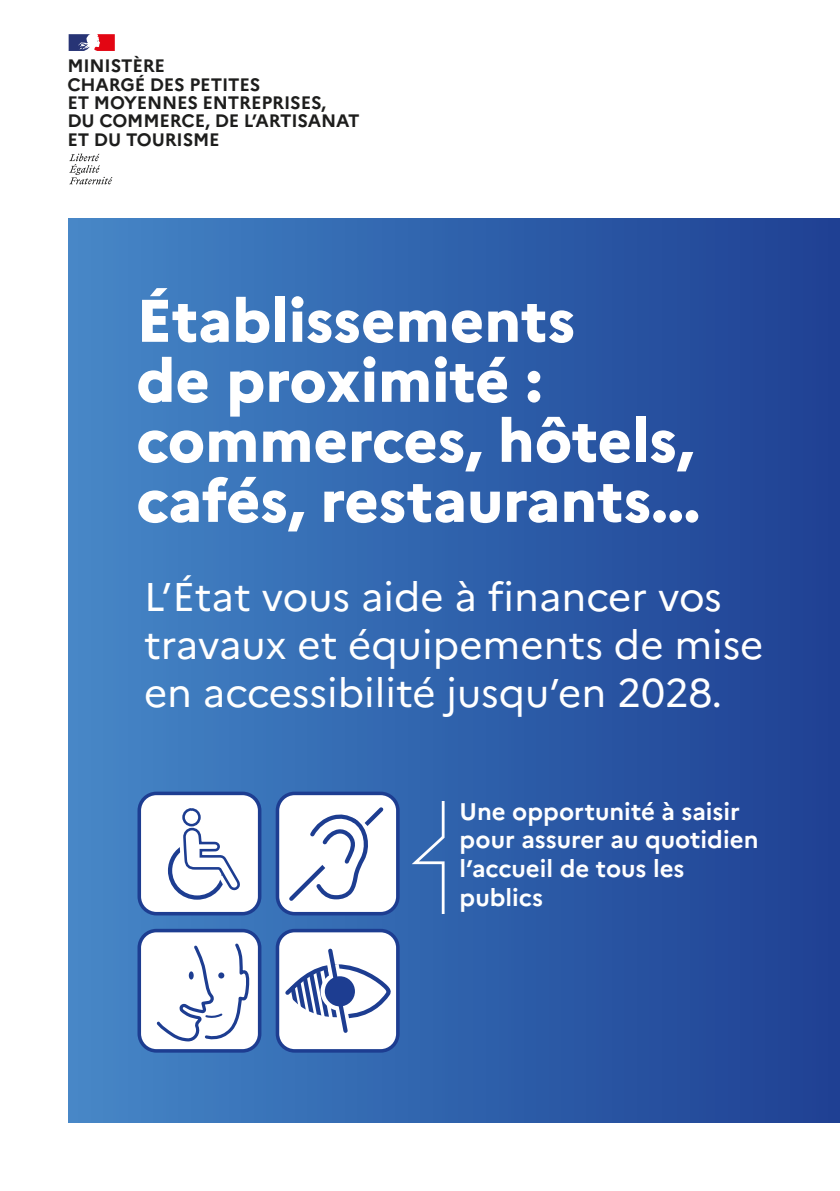
<style>
.page{position:relative;width:840px;height:1191px;background:#fff}
.page>*{position:absolute;margin:0;border:0;box-sizing:border-box;transform-origin:0 0}
.t1{font:800 60px/60px "Marianne";color:#fff}
.t2{font:40px/48px "Marianne";color:#fff}
.t3{font:700 24px/28.8px "Marianne";color:#fff}
.t4{font:700 18px/18.4px "Marianne";letter-spacing:-.01em;color:#1d1d1c}
</style>
<div class="page">
<div style="left:68px;top:218px;width:771px;height:905px;background:linear-gradient(to right,#4587c7,#1d3f92)"></div>
<svg style="left:69px;top:154px;width:43px;height:30px"></svg>
<svg style="left:69px;top:34px;width:46px;height:17px"></svg>
<svg style="left:411px;top:801px;width:33px;height:112px;background:#4574b6"></svg>
<div style="left:139px;top:793px;width:120px;height:120px;background:#fff;border-radius:17px"></div>
<div style="left:137px;top:791px;width:124px;height:124px;border:4px solid #1d3d91;border-radius:17px"></div>
<div style="left:182px;top:808px;width:19px;height:18px;border:3px solid #1d3d91;border-radius:50%"></div>
<svg style="left:167px;top:827px;width:73px;height:73px"></svg>
<div style="left:277px;top:793px;width:120px;height:120px;background:#fff;border-radius:17px"></div>
<div style="left:275px;top:791px;width:124px;height:124px;border:4px solid #1d3d91;border-radius:17px"></div>
<svg style="left:289px;top:807px;width:95px;height:94px"></svg>
<div style="left:277px;top:930px;width:120px;height:120px;background:#fff;border-radius:17px"></div>
<div style="left:275px;top:928px;width:124px;height:124px;border:4px solid #1d3d91;border-radius:17px"></div>
<div style="left:139px;top:930px;width:120px;height:120px;background:#fff;border-radius:17px"></div>
<div style="left:137px;top:928px;width:124px;height:124px;border:4px solid #1d3d91;border-radius:17px"></div>
<svg style="left:285px;top:948px;width:106px;height:85px"></svg>
<svg style="left:156px;top:943px;width:93px;height:99px"></svg>
<p class="t4" style="left:67px;top:57px;width:294px">MINISTÈRE<br>CHARGÉ DES PETITES<br>ET MOYENNES ENTREPRISES,<br>DU COMMERCE, DE L’ARTISANAT<br>ET DU TOURISME</p>
<h1 class="t1" style="left:136px;top:290px;width:565px">Établissements<br>de proximité : commerces, hôtels, cafés, restaurants...</h1>
<h2 class="t2" style="left:144px;top:573px;width:620px">L’État vous aide à financer vos travaux et équipements de mise en accessibilité jusqu’en 2028.</h2>
<h3 class="t3" style="left:459px;top:796px;width:300px">Une opportunité à saisir pour assurer au quotidien l’accueil de tous les publics</h3>
</div>
